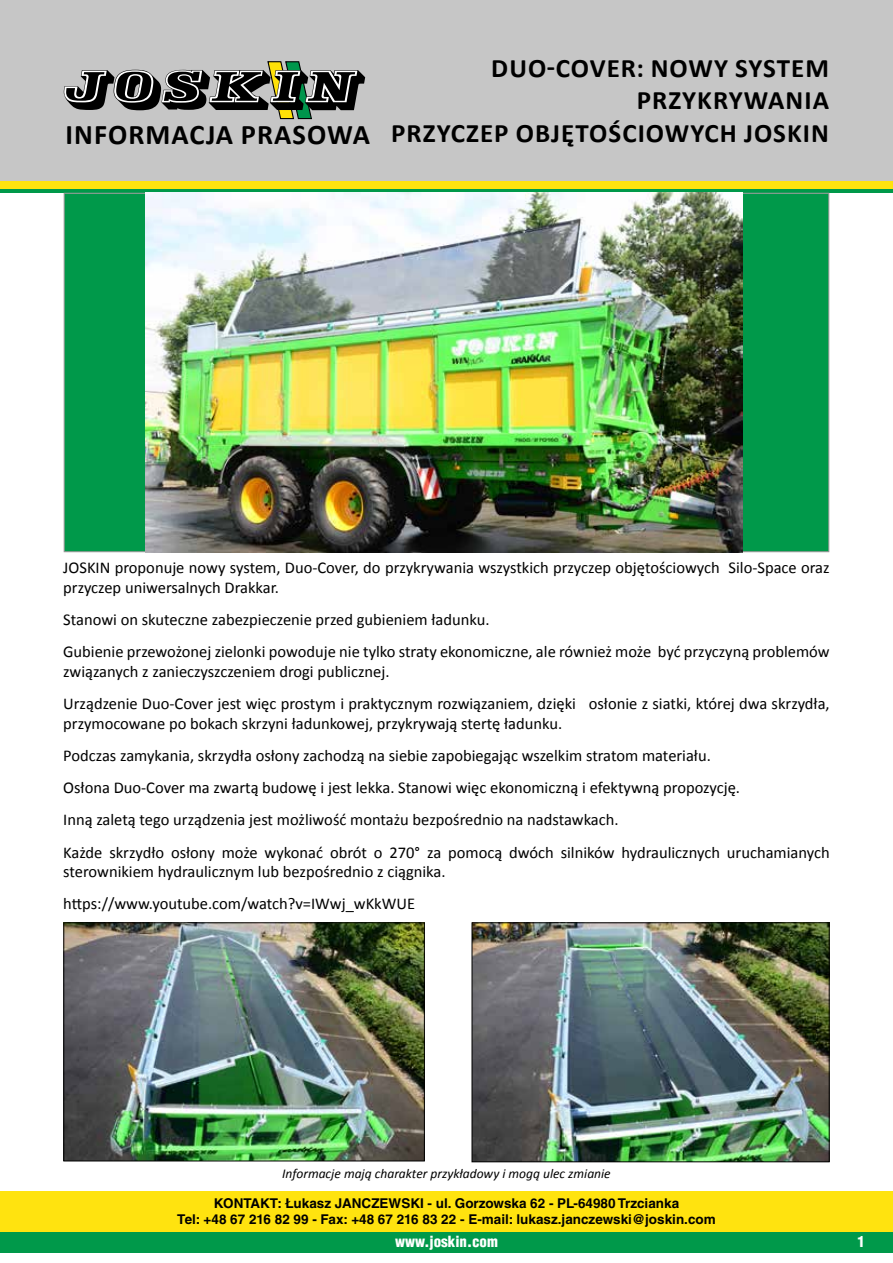
<style>
.page{position:relative;width:893px;height:1263px;background:#fff}
.page>*{position:absolute;margin:0;border:0;box-sizing:border-box;transform-origin:0 0}
.t1{font:700 26.7px/32.4px "Calibri";letter-spacing:.04em;color:#000;text-align:right}
.t2{font:16.5px/32.2px "Calibri";color:#000}
.t3{font:900 condensed 15px "Helvetica LT Std";color:#fff}
.t4{font:700 13.5px/16.2px "Helvetica LT Std";color:#000;text-align:center}
.t5{font:italic 13.5px "Calibri";color:#000}
.s1{font-size:28.5px}
</style>
<div class="page">
<div style="left:0;top:1229px;width:893px;height:23px;background:#00994a"></div>
<svg style="left:0;top:189px;width:893px;height:4px;fill:#00994a"></svg>
<div style="left:0;top:1191px;width:893px;height:40px;background:#ffe30f"></div>
<div style="left:0;top:180px;width:893px;height:9px;background:#ffe30f"></div>
<div style="left:0;top:0;width:893px;height:180px;background:#c6c6c6"></div>
<svg style="left:64px;top:61px;width:301px;height:58px"></svg>
<div style="left:64px;top:193px;width:765px;height:359px;background:#00994a;border:1px solid #979696"></div>
<img style="left:145px;top:193px;width:598px;height:359px">
<img style="left:474px;top:924px;width:354px;height:236px">
<div style="left:472px;top:922px;width:358px;height:240px;border:1px solid #000"></div>
<img style="left:65px;top:924px;width:358px;height:235px">
<div style="left:63px;top:922px;width:362px;height:239px;border:1px solid #000"></div>
<h1 class="t1" style="left:65px;top:52px;width:765px">DUO-COVER: NOWY SYSTEM<br>PRZYKRYWANIA<br><span class="s1">INFORMACJA PRASOWA</span> PRZYCZEP OBJĘTOŚCIOWYCH JOSKIN</h1>
<p class="t2" style="left:63px;top:558px;width:768px;line-height:19.5px">JOSKIN proponuje nowy system, Duo-Cover, do przykrywania wszystkich przyczep objętościowych Silo-Space oraz przyczep uniwersalnych Drakkar.</p>
<p class="t2" style="left:63px;top:603px;width:768px">Stanowi on skuteczne zabezpieczenie przed gubieniem ładunku.<br>Gubienie przewożonej zielonki powoduje nie tylko straty ekonomiczne, ale również może być przyczyną problemów</p>
<p class="t2" style="left:63px;top:655px;width:768px">związanych z zanieczyszczeniem drogi publicznej.<br>Urządzenie Duo-Cover jest więc prostym i praktycznym rozwiązaniem, dzięki osłonie z siatki, której dwa skrzydła,</p>
<p class="t2" style="left:63px;top:707px;width:768px">przymocowane po bokach skrzyni ładunkowej, przykrywają stertę ładunku.<br>Podczas zamykania, skrzydła osłony zachodzą na siebie zapobiegając wszelkim stratom materiału.<br>Osłona Duo-Cover ma zwartą budowę i jest lekka. Stanowi więc ekonomiczną i efektywną propozycję.<br>Inną zaletą tego urządzenia jest możliwość montażu bezpośrednio na nadstawkach.<br>Każde skrzydło osłony może wykonać obrót o 270° za pomocą dwóch silników hydraulicznych uruchamianych</p>
<p class="t2" style="left:63px;top:856px;width:384px">sterownikiem hydraulicznym lub bezpośrednio z ciągnika. https://www.youtube.com/watch?v=IWwj_wKkWUE</p>
<p class="t5" style="left:282px;top:1164px;width:330px">Informacje mają charakter przykładowy i mogą ulec zmianie</p>
<p class="t4" style="left:177px;top:1195px;width:540px">KONTAKT: Łukasz JANCZEWSKI - ul. Gorzowska 62 - PL-64980 Trzcianka<br>Tel: +48 67 216 82 99 - Fax: +48 67 216 83 22 - E-mail: lukasz.janczewski@joskin.com</p>
<p class="t3" style="left:395px;top:1232px;width:104px">www.joskin.com</p>
<p class="t3" style="left:857px;top:1232px;width:9px">1</p>
</div>
